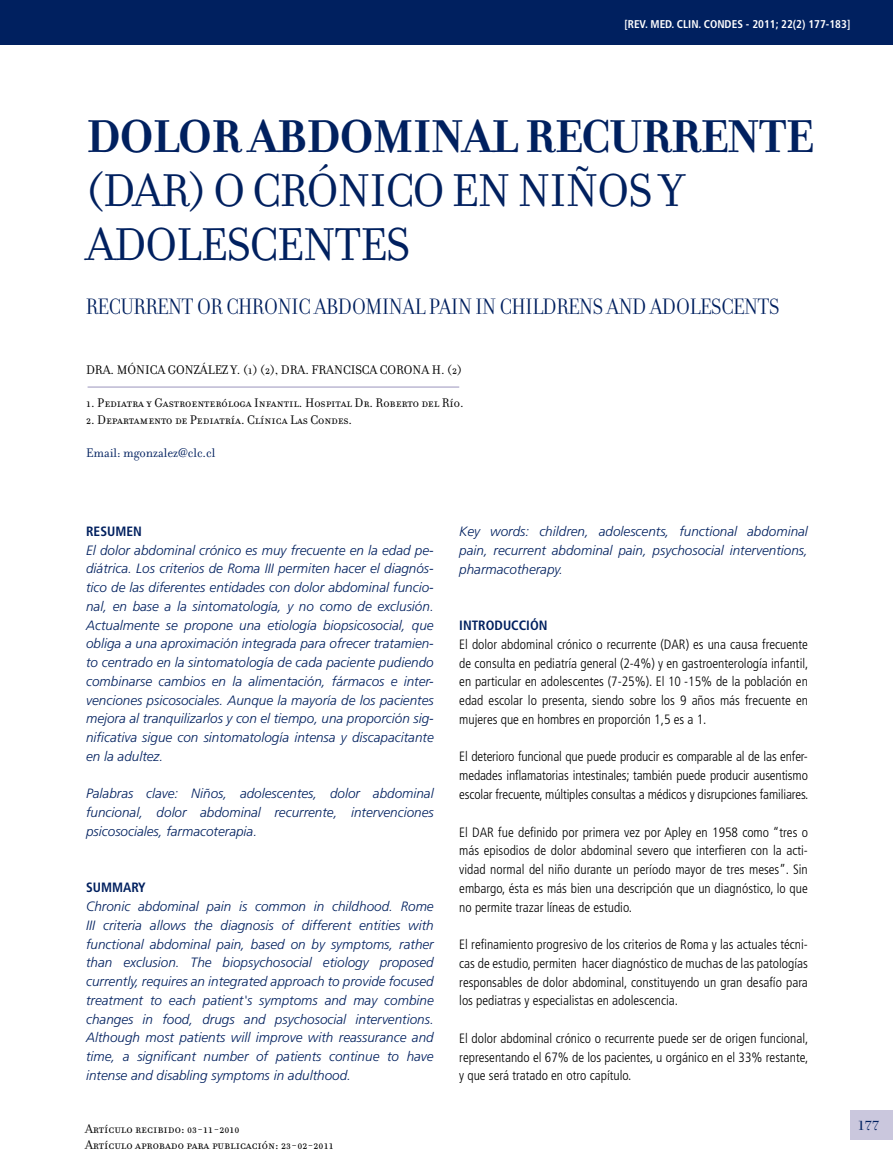
<style>
.page{position:relative;width:893px;height:1170px;background:#fff}
.page>*{position:absolute;margin:0;border:0;box-sizing:border-box;transform-origin:0 0}
.t1{font:49.5px/54px "Filosofia";letter-spacing:-.02em;color:#00205f}
.t2{font:700 49.5px "Filosofia";letter-spacing:-.02em;color:#00205f}
.t3{font:24px "Filosofia Grand Caps";color:#00205f}
.t4{font:19.5px "Filosofia Grand Caps";color:#00205f;scale:1.1 1}
.t5{font:italic 300 13.5px/18.8px "Frutiger";color:#00205f;text-align:justify}
.t6{font:300 condensed 13.5px/18.8px "Frutiger";color:#000;text-align:justify}
.t7{font:13.5px/15.8px "Filosofia Small Caps";color:#000}
.t8{font:700 condensed 13.5px "Frutiger";color:#00205f}
.t9{font:13.5px "Filosofia";color:#00205f}
.t10{font:700 condensed 11.25px "Frutiger";color:#fff}
.s1{font-family:"Filosofia"}
</style>
<div class="page">
<div style="left:850px;top:1110px;width:43px;height:30px;background:#cac7dd"></div>
<hr style="left:88px;top:386px;width:371px;height:2px;background:#bcb8d3">
<div style="left:0;top:0;width:893px;height:44px;background:#00205f"></div>
<p class="t10" style="left:624px;top:17px;width:227px">[REV. MED. CLIN. CONDES - 2011; 22(2) 177-183]</p>
<h1 class="t2" style="left:86px;top:107px;width:729px">DOLOR ABDOMINAL RECURRENTE</h1>
<h1 class="t1" style="left:86px;top:164px;width:599px">(DAR) o crónico EN NIÑOS Y<br>ADOLESCENTES</h1>
<h2 class="t3" style="left:86px;top:293px;width:695px">RECURRENT OR CHRONIC ABDOMINAL PAIN IN CHILDRENS AND ADOLESCENTS</h2>
<p class="t7" style="left:86px;top:362px;width:377px">Dra. M<span class="s1">ó</span>nica Gonz<span class="s1">á</span>lez Y. (1) (2), dra. Francisca Corona H. (2)</p>
<p class="t7" style="left:86px;top:395px;width:379px">1. Pediatra y Gastroenteróloga Infantil. Hospital Dr. Roberto del Río.</p>
<p class="t7" style="left:86px;top:412px;width:268px">2. Departamento de Pediatría. Clínica Las Condes.</p>
<p class="t9" style="left:86px;top:445px;width:131px">Email: mgonzalez@clc.cl</p>
<p class="t8" style="left:86px;top:523px;width:57px">RESUMEN</p>
<p class="t5" style="left:86px;top:540px;width:349px">El dolor abdominal crónico es muy frecuente en la edad pe&shy;diátrica. Los criterios de Roma III permiten hacer el diagnós&shy;tico de las diferentes entidades con dolor abdominal funcio&shy;nal, en base a la sintomatología, y no como de exclusión.<br>Actualmente se propone una etiología biopsicosocial, que obliga a una aproximación integrada para ofrecer tratamien&shy;to centrado en la sintomatología de cada paciente pudiendo combinarse cambios en la alimentación, fármacos e inter&shy;venciones psicosociales. Aunque la mayoría de los pacientes mejora al tranquilizarlos y con el tiempo, una proporción sig&shy;nificativa sigue con sintomatología intensa y discapacitante en la adultez.</p>
<p class="t5" style="left:86px;top:784px;width:349px">Palabras clave: Niños, adolescentes, dolor abdominal funcional, dolor abdominal recurrente, intervenciones psicosociales, farmacoterapia.</p>
<p class="t8" style="left:86px;top:879px;width:18px">SUMM</p>
<p class="t8" style="left:123px;top:879px;width:24px">ARY</p>
<p class="t5" style="left:86px;top:896px;width:349px">Chronic abdominal pain is common in childhood. Rome III criteria allows the diagnosis of different entities with functional abdominal pain, based on by symptoms, rather than exclusion. The biopsychosocial etiology proposed currently, requires an integrated approach to provide focused treatment to each patient's symptoms and may combine changes in food, drugs and psychosocial interventions.<br>Although most patients will improve with reassurance and time, a significant number of patients continue to have intense and disabling symptoms in adulthood.</p>
<p class="t7" style="left:85px;top:1120px;width:250px">Artículo recibido: 03-11-2010<br>Artículo aprobado para publicación: 23-02-2011</p>
<p class="t5" style="left:459px;top:522px;width:350px">Key words: children, adolescents, functional abdominal pain, recurrent abdominal pain, psychosocial interventions, pharmacotherapy.</p>
<p class="t8" style="left:459px;top:617px;width:90px">INTRODUCCIÓN</p>
<p class="t6" style="left:459px;top:635px;width:351px">El dolor abdominal crónico o recurrente (DAR) es una causa frecuente de consulta en pediatría general (2-4%) y en gastroenterología infantil, en particular en adolescentes (7-25%). El 10 -15% de la población en edad escolar lo presenta, siendo sobre los 9 años más frecuente en mujeres que en hombres en proporción 1,5 es a 1.</p>
<p class="t6" style="left:459px;top:747px;width:351px">El deterioro funcional que puede producir es comparable al de las enfer&shy;medades inflamatorias intestinales; también puede producir ausentismo escolar frecuente, múltiples consultas a médicos y disrupciones familiares.</p>
<p class="t6" style="left:459px;top:822px;width:350px">El DAR fue definido por primera vez por Apley en 1958 como “tres o más episodios de dolor abdominal severo que interfieren con la acti&shy;vidad normal del niño durante un período mayor de tres meses”. Sin embargo, ésta es más bien una descripción que un diagnóstico, lo que no permite trazar líneas de estudio.</p>
<p class="t6" style="left:459px;top:935px;width:350px">El refinamiento progresivo de los criterios de Roma y las actuales técni&shy;cas de estudio, permiten hacer diagnóstico de muchas de las patologías responsables de dolor abdominal, constituyendo un gran desafío para los pediatras y especialistas en adolescencia.</p>
<p class="t6" style="left:459px;top:1028px;width:351px">El dolor abdominal crónico o recurrente puede ser de origen funcional, representando el 67% de los pacientes, u orgánico en el 33% restante, y que será tratado en otro capítulo.</p>
<h3 class="t4" style="left:857px;top:1113px;width:22px">177</h3>
</div>
